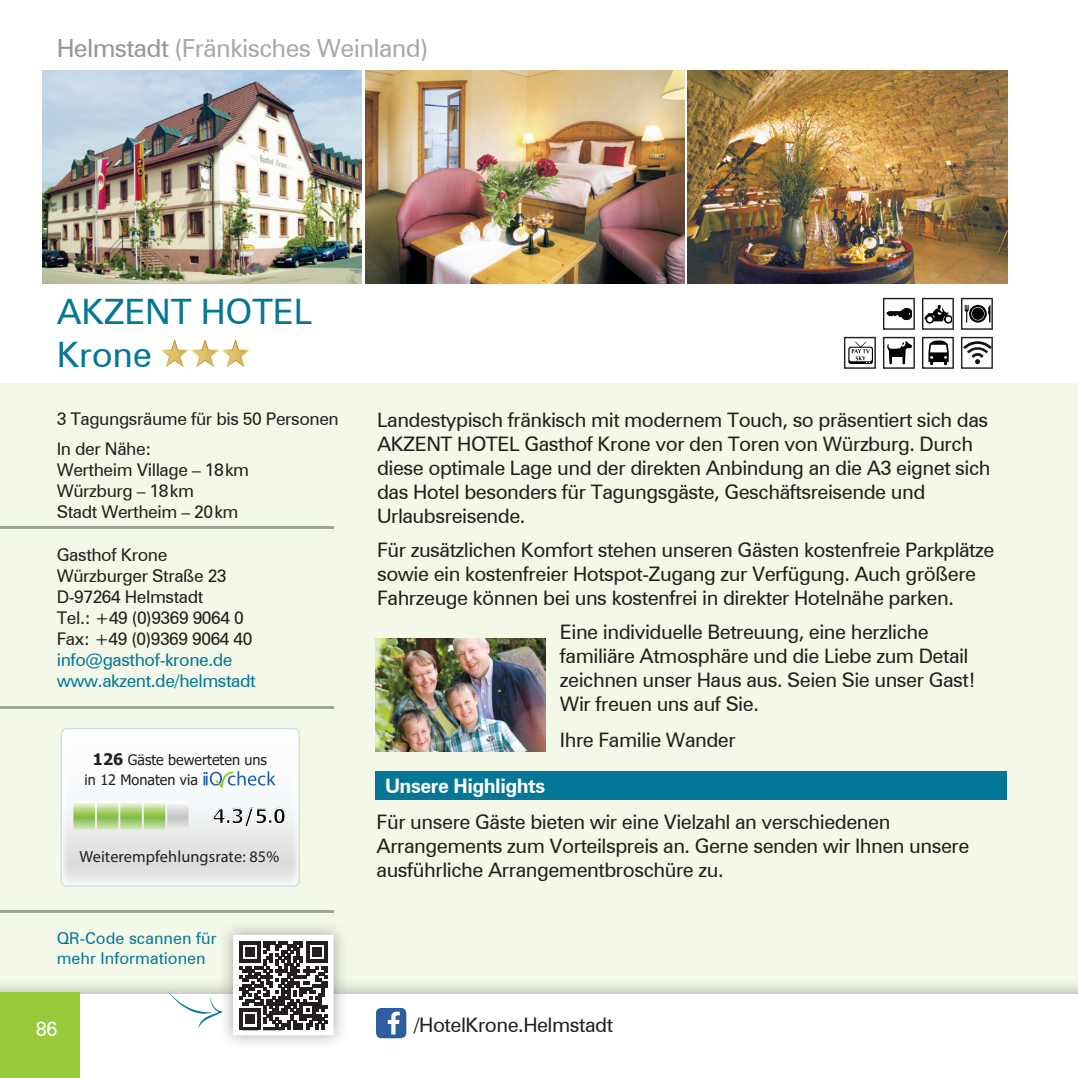
<style>
.page{position:relative;width:1078px;height:1078px;background:#fff}
.page>*{position:absolute;margin:0;border:0;box-sizing:border-box;transform-origin:0 0}
.t1{font:35px/42px "Zurich BT";letter-spacing:-.01em;color:#057796}
.t2{font:25px "Zurich BT";letter-spacing:-.025em;color:#a8a9ad}
.t3{font:700 20.25px "Tahoma";color:#000}
.t4{font:20px/24px "Zurich BT";letter-spacing:-.025em;color:#231f20}
.t5{font:700 20px "Zurich BT";letter-spacing:-.025em;color:#fff}
.t6{font:20px "Zurich BT";color:#fff}
.t7{font:17.5px/21px "Zurich BT";letter-spacing:-.025em;color:#231f20}
.t8{font:17.5px/21px "Zurich BT";letter-spacing:-.025em;color:#057796}
.t9{font:16.25px/19.5px "Zurich BT";color:#057796}
.t10{font:16.25px "Myriad Pro";letter-spacing:.01em;color:#231f20}
.t11{font:14.5px/19.2px "Tahoma";color:#231f20}
.s1{color:#939598}
.s2{font-weight:700;font-size:15.75px}
</style>
<div class="page">
<div style="left:0;top:383px;width:1077px;height:641px;background:#f3f8e8"></div>
<img style="left:0;top:984px;width:1077px;height:9px">
<div style="left:0;top:993px;width:1077px;height:84px;background:#fff"></div>
<div style="left:0;top:992px;width:79px;height:85px;background:#99ca3b"></div>
<hr style="left:0;top:525px;width:333px;height:3px;background:#a0a59d">
<hr style="left:0;top:705px;width:333px;height:3px;background:#a0a59d">
<hr style="left:0;top:909px;width:333px;height:3px;background:#a0a59d">
<img style="left:687px;top:71px;width:319px;height:212px">
<img style="left:365px;top:71px;width:319px;height:212px">
<img style="left:43px;top:71px;width:318px;height:212px">
<img style="left:375px;top:638px;width:170px;height:113px">
<svg style="left:922px;top:298px;width:31px;height:32px"></svg>
<svg style="left:883px;top:298px;width:31px;height:32px"></svg>
<svg style="left:883px;top:337px;width:31px;height:32px"></svg>
<svg style="left:961px;top:298px;width:31px;height:32px"></svg>
<svg style="left:922px;top:337px;width:31px;height:32px"></svg>
<svg style="left:844px;top:337px;width:31px;height:32px"></svg>
<svg style="left:961px;top:337px;width:31px;height:32px"></svg>
<svg style="left:161px;top:340px;width:88px;height:26px"></svg>
<div style="left:376px;top:771px;width:630px;height:28px;background:#057796"></div>
<svg style="left:168px;top:991px;width:55px;height:36px"></svg>
<svg style="left:230px;top:932px;width:106px;height:105px"></svg>
<svg style="left:376px;top:1008px;width:30px;height:29px"></svg>
<svg style="left:61px;top:728px;width:239px;height:158px"></svg>
<p class="t2" style="left:57px;top:32px;width:373px"><span class="s1">Helmstadt</span> (Fränkisches Weinland)</p>
<h1 class="t1" style="left:57px;top:291px;width:257px">AKZENT HOTEL<br>Krone</h1>
<p class="t7" style="left:57px;top:403px;width:283px;line-height:30px">3 Tagungsräume für bis 50 Personen<br>In der Nähe:</p>
<p class="t7" style="left:57px;top:458px;width:194px">Wertheim Village – 18 km<br>Würzburg – 18 km<br>Stadt Wertheim – 20 km</p>
<p class="t7" style="left:57px;top:544px;width:197px">Gasthof Krone<br>Würzburger Straße 23<br>D-97264 Helmstadt<br>Tel.: +49 (0)9369 9064 0<br>Fax: +49 (0)9369 9064 40</p>
<p class="t8" style="left:57px;top:649px;width:200px">info@gasthof-krone.de www.akzent.de/helmstadt</p>
<p class="t11" style="left:84px;top:751px;width:184px;text-indent:8px"><span class="s2">126</span> Gäste bewerteten uns in 12 Monaten via</p>
<p class="t3" style="left:213px;top:801px;width:75px">4.3/5.0</p>
<p class="t10" style="left:79px;top:846px;width:201px">Weiterempfehlungsrate: 85%</p>
<p class="t9" style="left:57px;top:928px;width:161px">QR-Code scannen für mehr Informationen</p>
<p class="t6" style="left:36px;top:1016px;width:23px">86</p>
<p class="t4" style="left:377px;top:407px;width:615px">Landestypisch fränkisch mit modernem Touch, so präsentiert sich das AKZENT HOTEL Gasthof Krone vor den Toren von Würzburg. Durch diese optimale Lage und der direkten Anbindung an die A3 eignet sich das Hotel besonders für Tagungsgäste, Geschäftsreisende und Urlaubsreisende.</p>
<p class="t4" style="left:377px;top:537px;width:618px">Für zusätzlichen Komfort stehen unseren Gästen kostenfreie Parkplätze sowie ein kostenfreier Hotspot-Zugang zur Verfügung. Auch größere<br>Fahrzeuge können bei uns kostenfrei in direkter Hotelnähe parken.</p>
<p class="t4" style="left:560px;top:619px;width:417px">Eine individuelle Betreuung, eine herzliche familiäre Atmosphäre und die Liebe zum Detail zeichnen unser Haus aus. Seien Sie unser Gast!<br>Wir freuen uns auf Sie.</p>
<p class="t4" style="left:560px;top:727px;width:177px">Ihre Familie Wander</p>
<p class="t5" style="left:385px;top:773px;width:162px">Unsere Highlights</p>
<p class="t4" style="left:376px;top:809px;width:594px">Für unsere Gäste bieten wir eine Vielzahl an verschiedenen<br>Arrangements zum Vorteilspreis an. Gerne senden wir Ihnen unsere ausführliche Arrangementbroschüre zu.</p>
<p class="t4" style="left:413px;top:1012px;width:201px">/HotelKrone.Helmstadt</p>
</div>
